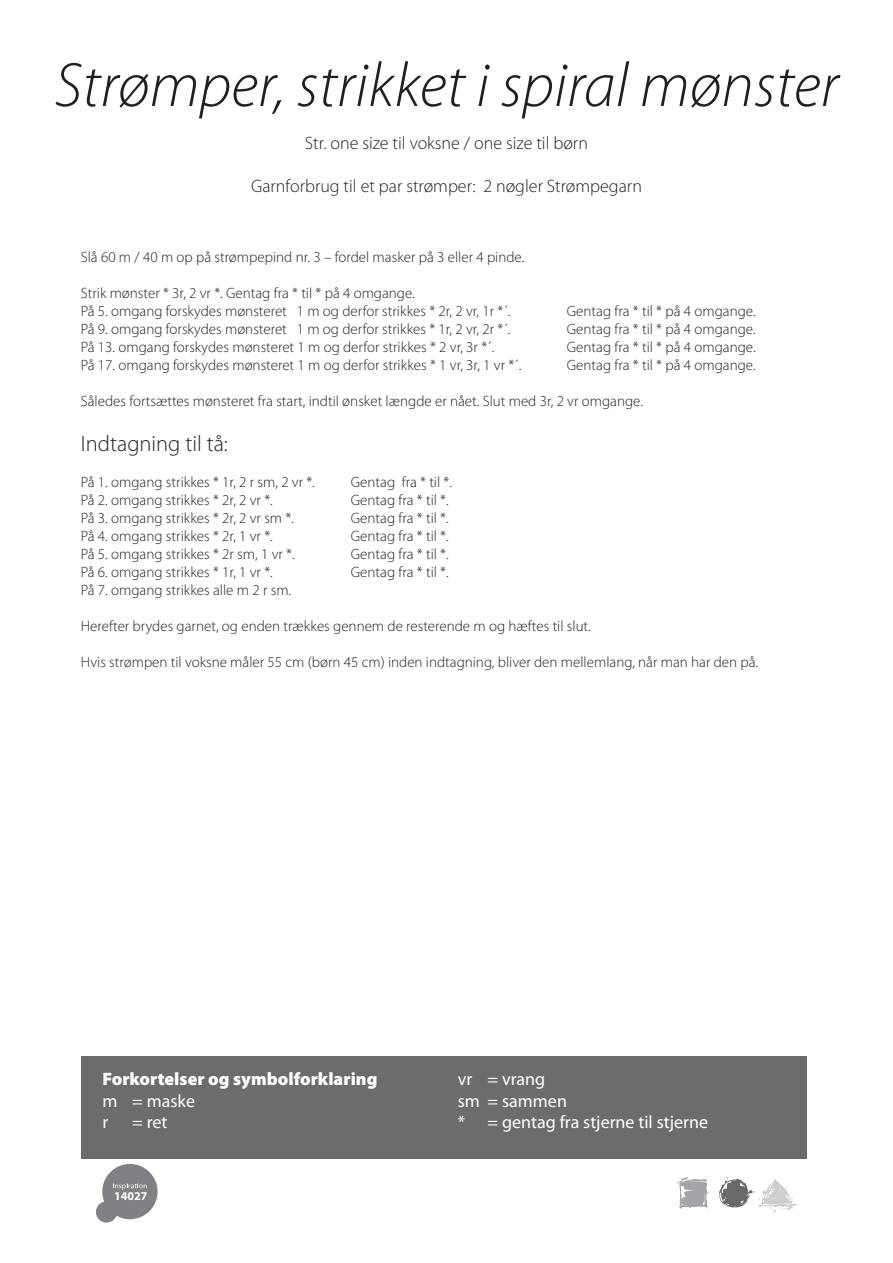
<style>
.page{position:relative;width:893px;height:1263px;background:#fff}
.page>*{position:absolute;margin:0;border:0;box-sizing:border-box;transform-origin:0 0}
.t1{font:italic 300 63px "Myriad Pro";color:#231f20}
.t2{font:300 22.5px "Myriad Pro";color:#231f20}
.t3{font:300 18px "Myriad Pro";color:#231f20}
.t4{font:18px/21.6px "Myriad Pro";color:#fff}
.t5{font:900 18px "Myriad Pro";color:#fff}
.t6{font:300 15px/18px "Myriad Pro";color:#231f20}
.t7{font:700 12px "Myriad Pro";color:#fff}
</style>
<div class="page">
<svg style="left:676px;top:1177px;width:33px;height:32px"></svg>
<svg style="left:719px;top:1177px;width:78px;height:35px"></svg>
<svg style="left:96px;top:1164px;width:62px;height:58px"></svg>
<div style="left:81px;top:1057px;width:725px;height:102px;background:#6e6b6c"></div>
<h1 class="t1" style="left:54px;top:47px;width:786px">Strømper, strikket i spiral mønster</h1>
<p class="t3" style="left:305px;top:132px;width:285px">Str. one size til voksne / one size til børn</p>
<p class="t3" style="left:251px;top:176px;width:392px">Garnforbrug til et par strømper: 2 nøgler Strømpegarn</p>
<p class="t6" style="left:81px;top:248px;width:445px">Slå 60 m / 40 m op på strømpepind nr. 3 – fordel masker på 3 eller 4 pinde.</p>
<p class="t6" style="left:81px;top:284px;width:431px">Strik mønster * 3r, 2 vr *. Gentag fra * til * på 4 omgange.<br>På 5. omgang forskydes mønsteret 1 m og derfor strikkes * 2r, 2 vr, 1r *´.</p>
<p class="t6" style="left:567px;top:302px;width:190px">Gentag fra * til * på 4 omgange.</p>
<p class="t6" style="left:81px;top:320px;width:431px">På 9. omgang forskydes mønsteret 1 m og derfor strikkes * 1r, 2 vr, 2r *´.</p>
<p class="t6" style="left:567px;top:320px;width:190px">Gentag fra * til * på 4 omgange.</p>
<p class="t6" style="left:81px;top:338px;width:415px">På 13. omgang forskydes mønsteret 1 m og derfor strikkes * 2 vr, 3r *´.</p>
<p class="t6" style="left:567px;top:338px;width:190px">Gentag fra * til * på 4 omgange.</p>
<p class="t6" style="left:81px;top:356px;width:442px">På 17. omgang forskydes mønsteret 1 m og derfor strikkes * 1 vr, 3r, 1 vr *´.</p>
<p class="t6" style="left:567px;top:356px;width:190px">Gentag fra * til * på 4 omgange.</p>
<p class="t6" style="left:81px;top:392px;width:564px">Således fortsættes mønsteret fra start, indtil ønsket længde er nået. Slut med 3r, 2 vr omgange.</p>
<h2 class="t2" style="left:81px;top:430px;width:149px">Indtagning til tå:</h2>
<p class="t6" style="left:81px;top:473px;width:236px">På 1. omgang strikkes * 1r, 2 r sm, 2 vr *.</p>
<p class="t6" style="left:351px;top:473px;width:103px">Gentag fra * til *.</p>
<p class="t6" style="left:81px;top:491px;width:194px">På 2. omgang strikkes * 2r, 2 vr *.</p>
<p class="t6" style="left:351px;top:491px;width:99px">Gentag fra * til *.</p>
<p class="t6" style="left:81px;top:509px;width:215px">På 3. omgang strikkes * 2r, 2 vr sm *.</p>
<p class="t6" style="left:351px;top:509px;width:99px">Gentag fra * til *.</p>
<p class="t6" style="left:81px;top:527px;width:194px">På 4. omgang strikkes * 2r, 1 vr *.</p>
<p class="t6" style="left:351px;top:527px;width:99px">Gentag fra * til *.</p>
<p class="t6" style="left:81px;top:545px;width:215px">På 5. omgang strikkes * 2r sm, 1 vr *.</p>
<p class="t6" style="left:351px;top:545px;width:99px">Gentag fra * til *.</p>
<p class="t6" style="left:81px;top:563px;width:194px">På 6. omgang strikkes * 1r, 1 vr *.</p>
<p class="t6" style="left:351px;top:563px;width:99px">Gentag fra * til *.</p>
<p class="t6" style="left:81px;top:581px;width:212px">På 7. omgang strikkes alle m 2 r sm.</p>
<p class="t6" style="left:81px;top:617px;width:512px">Herefter brydes garnet, og enden trækkes gennem de resterende m og hæftes til slut.</p>
<p class="t6" style="left:81px;top:653px;width:679px">Hvis strømpen til voksne måler 55 cm (børn 45 cm) inden indtagning, bliver den mellemlang, når man har den på.</p>
<p class="t5" style="left:102px;top:1067px;width:276px">Forkortelser og symbolforklaring</p>
<p class="t4" style="left:102px;top:1089px;width:94px">m = maske r</p>
<p class="t4" style="left:132px;top:1111px;width:37px">= ret</p>
<p class="t7" style="left:114px;top:1188px;width:35px">14027</p>
<p class="t4" style="left:458px;top:1068px;width:252px">vr = vrang<br>sm = sammen<br>* = gentag fra stjerne til stjerne</p>
</div>
